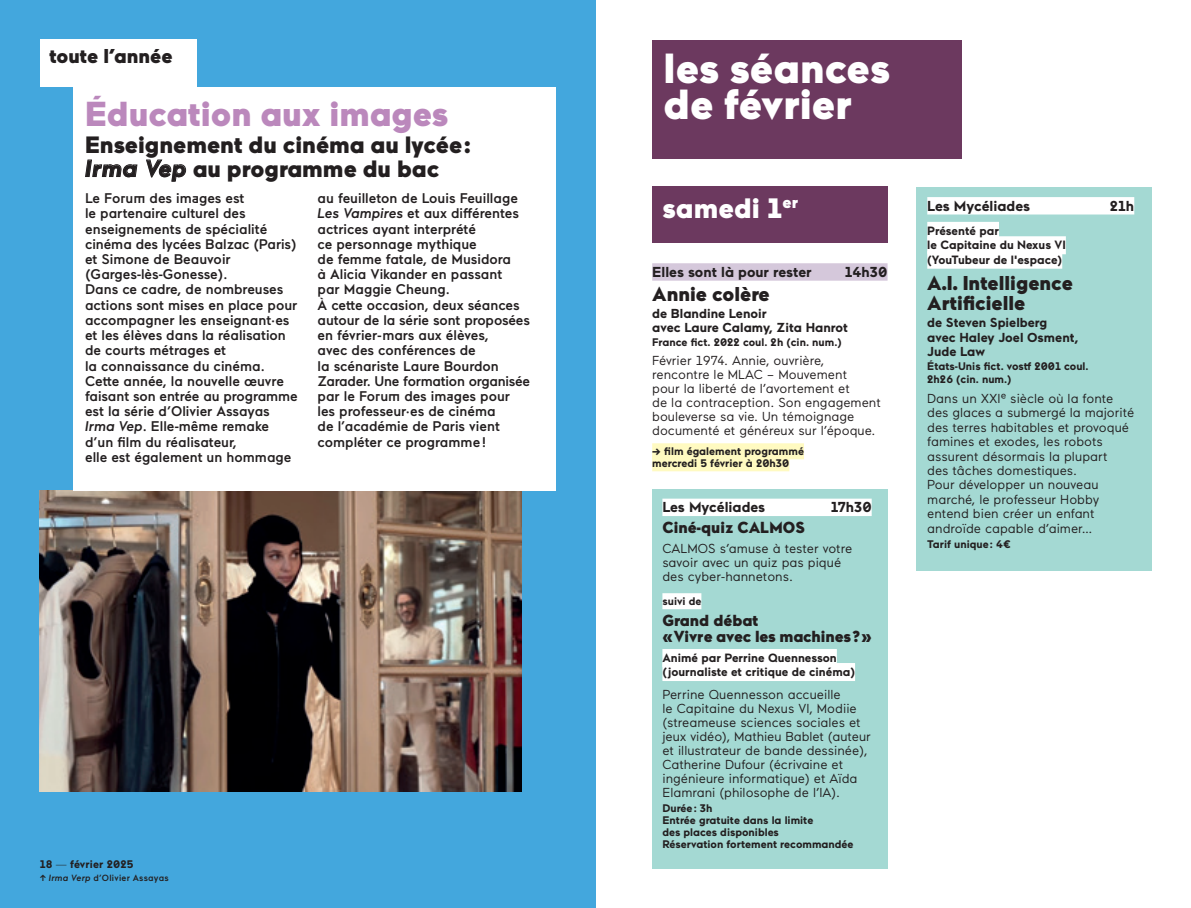
<style>
.page{position:relative;width:1191px;height:908px;background:#fff}
.page>*{position:absolute;margin:0;border:0;box-sizing:border-box;transform-origin:0 0}
.t1{font:900 42px/36px "Maax";color:#fff}
.t2{font:900 34.6px "Maax";color:#bb88bc}
.t3{font:900 28px "Maax";color:#fff}
.t4{font:900 23.6px/24px "Maax";color:#231f20}
.t5{font:900 20px/20.4px "Maax";color:#231f20}
.t6{font:900 16px/16px "Maax";color:#231f20}
.t7{font:700 14.4px "Maax";color:#231f20}
.t8{font:500 14px/15.2px "Maax";color:#231f20}
.t9{font:13px/14px "Maax";color:#231f20}
.t10{font:700 13px/14.4px "Maax";color:#231f20}
.t11{font:700 12px/14.4px "Maax";color:#231f20}
.t12{font:700 11px/12px "Maax";color:#231f20}
.t13{font:500 9px "Maax";letter-spacing:.03em;color:#231f20}
.s1{font-weight:700;font-style:italic}
.s2{font-style:italic}
.s3{font-weight:300}
</style>
<div class="page">
<div style="left:0;top:0;width:595px;height:907px;background:#43a7dd"></div>
<div style="left:652px;top:187px;width:235px;height:56px;background:#6c395f"></div>
<div style="left:652px;top:263px;width:235px;height:17px;background:#d5c8db"></div>
<div style="left:652px;top:443px;width:152px;height:16px;background:#fffac1"></div>
<div style="left:652px;top:455px;width:137px;height:16px;background:#fffac1"></div>
<div style="left:652px;top:489px;width:235px;height:379px;background:#a4d9d3"></div>
<div style="left:662px;top:498px;width:209px;height:18px;background:#fff"></div>
<div style="left:662px;top:593px;width:39px;height:16px;background:#fff"></div>
<div style="left:662px;top:648px;width:175px;height:18px;background:#fff"></div>
<div style="left:662px;top:662px;width:193px;height:18px;background:#fff"></div>
<div style="left:916px;top:187px;width:235px;height:383px;background:#a4d9d3"></div>
<div style="left:927px;top:197px;width:207px;height:17px;background:#fff"></div>
<div style="left:927px;top:222px;width:72px;height:18px;background:#fff"></div>
<div style="left:927px;top:236px;width:138px;height:18px;background:#fff"></div>
<div style="left:927px;top:250px;width:135px;height:18px;background:#fff"></div>
<img style="left:40px;top:490px;width:482px;height:301px">
<div style="left:74px;top:87px;width:482px;height:403px;background:#fff"></div>
<div style="left:40px;top:40px;width:156px;height:47px;background:#fff"></div>
<div style="left:652px;top:40px;width:309px;height:118px;background:#6c395f"></div>
<h3 class="t5" style="left:49px;top:45px;width:125px">toute l’année</h3>
<h2 class="t2" style="left:85px;top:91px;width:365px">Éducation aux images</h2>
<h3 class="t4" style="left:85px;top:131px;width:387px">Enseignement du cinéma au lycée :<br><span class="s1">Irma Vep</span> au programme du bac</h3>
<p class="t8" style="left:85px;top:190px;width:214px">Le Forum des images est<br>le partenaire culturel des enseignements de spécialité cinéma des lycées Balzac (Paris) et Simone de Beauvoir (Garges-lès-Gonesse).<br>Dans ce cadre, de nombreuses actions sont mises en place pour accompagner les enseignant·es et les élèves dans la réalisation de courts métrages et<br>la connaissance du cinéma.<br>Cette année, la nouvelle œuvre faisant son entrée au programme est la série d’Olivier Assayas<br><span class="s2">Irma Vep</span>. Elle-même remake d’un film du réalisateur,<br>elle est également un hommage</p>
<p class="t8" style="left:317px;top:190px;width:214px">au feuilleton de Louis Feuillage<br><span class="s2">Les Vampires</span> et aux différentes actrices ayant interprété<br>ce personnage mythique<br>de femme fatale, de Musidora<br>à Alicia Vikander en passant<br>par Maggie Cheung.<br>À cette occasion, deux séances autour de la série sont proposées en février-mars aux élèves,<br>avec des conférences de<br>la scénariste Laure Bourdon<br>Zarader. Une formation organisée par le Forum des images pour les professeur·es de cinéma<br>de l’académie de Paris vient compléter ce programme!</p>
<p class="t12" style="left:40px;top:857px;width:95px">18 <span class="s3">—</span> février 2025</p>
<p class="t13" style="left:40px;top:871px;width:131px">↑ <span class="s2">Irma Verp</span> d’Olivier Assayas</p>
<h1 class="t1" style="left:663px;top:48px;width:228px">les séances de février</h1>
<h3 class="t3" style="left:662px;top:189px;width:137px">samedi 1<sup>er</sup></h3>
<p class="t7" style="left:652px;top:262px;width:161px">Elles sont là pour rester</p>
<p class="t7" style="left:844px;top:262px;width:44px">14h30</p>
<h3 class="t5" style="left:652px;top:283px;width:119px">Annie colère</h3>
<p class="t10" style="left:652px;top:305px;width:197px">de Blandine Lenoir<br>avec Laure Calamy, Zita Hanrot</p>
<p class="t12" style="left:652px;top:335px;width:191px">France fict. 2022 coul. 2h (cin. num.)</p>
<p class="t9" style="left:652px;top:353px;width:230px">Février 1974. Annie, ouvrière, rencontre le MLAC – Mouvement<br>pour la liberté de l’avortement et<br>de la contraception. Son engagement bouleverse sa vie. Un témoignage documenté et généreux sur l’époque.</p>
<p class="t12" style="left:652px;top:444px;width:153px">→ film également programmé mercredi 5 février à 20h30</p>
<p class="t7" style="left:662px;top:497px;width:104px">Les Mycéliades</p>
<p class="t7" style="left:831px;top:497px;width:42px">17h30</p>
<p class="t6" style="left:662px;top:518px;width:144px">Ciné-quiz CALMOS</p>
<p class="t9" style="left:662px;top:540px;width:191px">CALMOS s’amuse à tester votre savoir avec un quiz pas piqué des cyber-hannetons.</p>
<p class="t12" style="left:662px;top:594px;width:40px">suivi de</p>
<p class="t6" style="left:662px;top:611px;width:211px">Grand débat<br>«Vivre avec les machines ?»</p>
<p class="t11" style="left:662px;top:650px;width:194px">Animé par Perrine Quennesson (journaliste et critique de cinéma)</p>
<p class="t9" style="left:662px;top:686px;width:210px">Perrine Quennesson accueille<br>le Capitaine du Nexus VI, Modiie (streameuse sciences sociales et jeux vidéo), Mathieu Bablet (auteur et illustrateur de bande dessinée), Catherine Dufour (écrivaine et ingénieure informatique) et Aïda Elamrani (philosophe de l’IA).</p>
<p class="t12" style="left:662px;top:800px;width:193px">Durée : 3h<br>Entrée gratuite dans la limite<br>des places disponibles<br>Réservation fortement recommandée</p>
<p class="t7" style="left:927px;top:196px;width:104px">Les Mycéliades</p>
<p class="t7" style="left:1110px;top:196px;width:26px">21h</p>
<p class="t11" style="left:927px;top:223px;width:140px">Présenté par<br>le Capitaine du Nexus VI (YouTubeur de l'espace)</p>
<h3 class="t5" style="left:927px;top:271px;width:147px">A.I. Intelligence<br>Artificielle</h3>
<p class="t10" style="left:927px;top:315px;width:153px">de Steven Spielberg avec Haley Joel Osment,<br>Jude Law</p>
<p class="t12" style="left:927px;top:360px;width:163px">États-Unis fict. vostf 2001 coul.<br>2h26 (cin. num.)</p>
<p class="t9" style="left:927px;top:390px;width:208px">Dans un XXIe siècle où la fonte des glaces a submergé la majorité des terres habitables et provoqué famines et exodes, les robots assurent désormais la plupart<br>des tâches domestiques.<br>Pour développer un nouveau marché, le professeur Hobby entend bien créer un enfant androïde capable d’aimer…</p>
<p class="t12" style="left:927px;top:537px;width:85px">Tarif unique : 4€</p>
</div>
